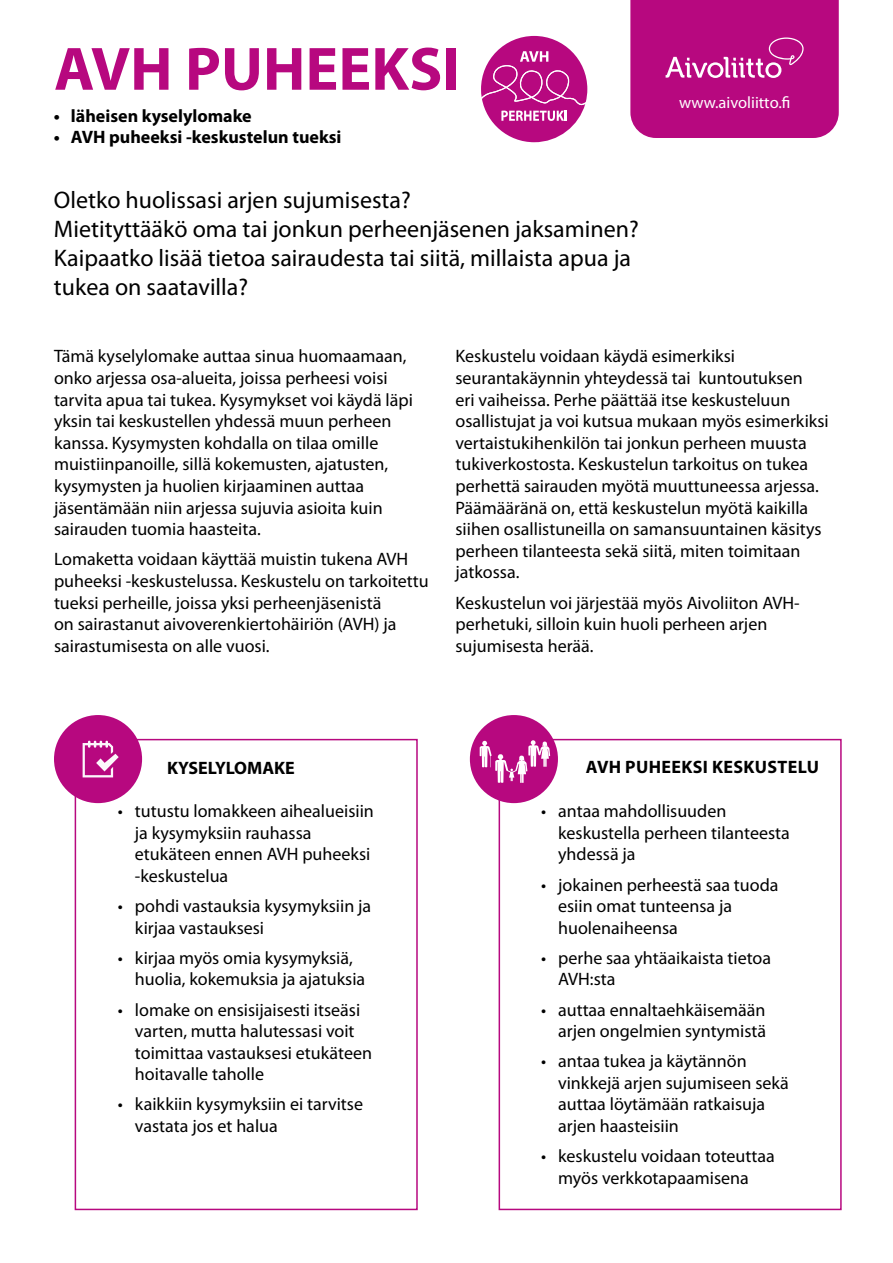
<style>
.page{position:relative;width:893px;height:1263px;background:#fff}
.page>*{position:absolute;margin:0;border:0;box-sizing:border-box;transform-origin:0 0}
.t1{font:700 61.65px "Myriad Pro";color:#b7087f}
.t2{font:24px/28.8px "Myriad Pro";color:#000}
.t3{font:18px/21.6px "Myriad Pro";color:#000}
.t4{font:700 18px "Myriad Pro";color:#000}
.t5{font:700 18px "Myriad Pro";letter-spacing:.02em;color:#000}
.t6{font:16.5px "Myriad Pro";color:#fff}
</style>
<div class="page">
<div style="left:75px;top:739px;width:343px;height:471px;background:#fff;border:2px solid #b7087f"></div>
<div style="left:499px;top:739px;width:343px;height:471px;background:#fff;border:2px solid #b7087f"></div>
<div style="left:630px;top:0;width:209px;height:138px;background:#b7087f"></div>
<svg style="left:481px;top:36px;width:106px;height:106px"></svg>
<div style="left:470px;top:715px;width:88px;height:88px;background:#b7087f;border-radius:50%"></div>
<svg style="left:480px;top:740px;width:70px;height:43px"></svg>
<div style="left:54px;top:715px;width:88px;height:88px;background:#b7087f;border-radius:50%"></div>
<svg style="left:83px;top:741px;width:36px;height:36px"></svg>
<p class="t1" style="left:54px;top:29px;width:407px">AVH PUHEEKSI</p>
<p class="t4" style="left:54px;top:104px;width:199px">• läheisen kyselylomake</p>
<p class="t4" style="left:54px;top:125px;width:289px">• AVH puheeksi -keskustelun tueksi</p>
<p class="t2" style="left:54px;top:185px;width:586px">Oletko huolissasi arjen sujumisesta?<br>Mietityttääkö oma tai jonkun perheenjäsenen jaksaminen?<br>Kaipaatko lisää tietoa sairaudesta tai siitä, millaista apua ja tukea on saatavilla?</p>
<p class="t6" style="left:679px;top:92px;width:113px">www.aivoliitto.fi</p>
<p class="t3" style="left:54px;top:345px;width:360px">Tämä kyselylomake auttaa sinua huomaamaan, onko arjessa osa-alueita, joissa perheesi voisi tarvita apua tai tukea. Kysymykset voi käydä läpi yksin tai keskustellen yhdessä muun perheen kanssa. Kysymysten kohdalla on tilaa omille muistiinpanoille, sillä kokemusten, ajatusten, kysymysten ja huolien kirjaaminen auttaa jäsentämään niin arjessa sujuvia asioita kuin sairauden tuomia haasteita.</p>
<p class="t3" style="left:54px;top:548px;width:376px">Lomaketta voidaan käyttää muistin tukena AVH puheeksi -keskustelussa. Keskustelu on tarkoitettu tueksi perheille, joissa yksi perheenjäsenistä<br>on sairastanut aivoverenkiertohäiriön (AVH) ja sairastumisesta on alle vuosi.</p>
<p class="t3" style="left:455px;top:345px;width:375px">Keskustelu voidaan käydä esimerkiksi seurantakäynnin yhteydessä tai kuntoutuksen<br>eri vaiheissa. Perhe päättää itse keskusteluun osallistujat ja voi kutsua mukaan myös esimerkiksi vertaistukihenkilön tai jonkun perheen muusta tukiverkostosta. Keskustelun tarkoitus on tukea perhettä sairauden myötä muuttuneessa arjessa.<br>Päämääränä on, että keskustelun myötä kaikilla siihen osallistuneilla on samansuuntainen käsitys perheen tilanteesta sekä siitä, miten toimitaan jatkossa.</p>
<p class="t3" style="left:455px;top:591px;width:346px">Keskustelun voi järjestää myös Aivoliiton AVH&shy;perhetuki, silloin kuin huoli perheen arjen sujumisesta herää.</p>
<h2 class="t4" style="left:167px;top:756px;width:129px">KYSELYLOMAKE</h2>
<p class="t3" style="left:135px;top:800px;width:240px;text-indent:-17px">• tutustu lomakkeen aihealueisiin ja kysymyksiin rauhassa etukäteen ennen AVH puheeksi -keskustelua</p>
<p class="t3" style="left:135px;top:895px;width:238px;text-indent:-17px">• pohdi vastauksia kysymyksiin ja kirjaa vastauksesi</p>
<p class="t3" style="left:135px;top:947px;width:232px;text-indent:-17px">• kirjaa myös omia kysymyksiä, huolia, kokemuksia ja ajatuksia</p>
<p class="t3" style="left:135px;top:998px;width:239px;text-indent:-17px">• lomake on ensisijaisesti itseäsi varten, mutta halutessasi voit toimittaa vastauksesi etukäteen hoitavalle taholle</p>
<p class="t3" style="left:135px;top:1093px;width:230px;text-indent:-17px">• kaikkiin kysymyksiin ei tarvitse vastata jos et halua</p>
<h2 class="t5" style="left:586px;top:755px;width:235px">AVH PUHEEKSI KESKUSTELU</h2>
<p class="t3" style="left:558px;top:800px;width:233px;text-indent:-17px">• antaa mahdollisuuden keskustella perheen tilanteesta yhdessä ja</p>
<p class="t3" style="left:558px;top:873px;width:222px;text-indent:-17px">• jokainen perheestä saa tuoda esiin omat tunteensa ja huolenaiheensa</p>
<p class="t3" style="left:558px;top:947px;width:215px;text-indent:-17px">• perhe saa yhtäaikaista tietoa<br>AVH:sta</p>
<p class="t3" style="left:541px;top:998px;width:227px;text-align:right">• auttaa ennaltaehkäisemään arjen ongelmien syntymistä</p>
<p class="t3" style="left:558px;top:1050px;width:232px;text-indent:-17px">• antaa tukea ja käytännön vinkkejä arjen sujumiseen sekä auttaa löytämään ratkaisuja arjen haasteisiin</p>
<p class="t3" style="left:541px;top:1145px;width:235px;text-align:center">• keskustelu voidaan toteuttaa myös verkkotapaamisena</p>
</div>
